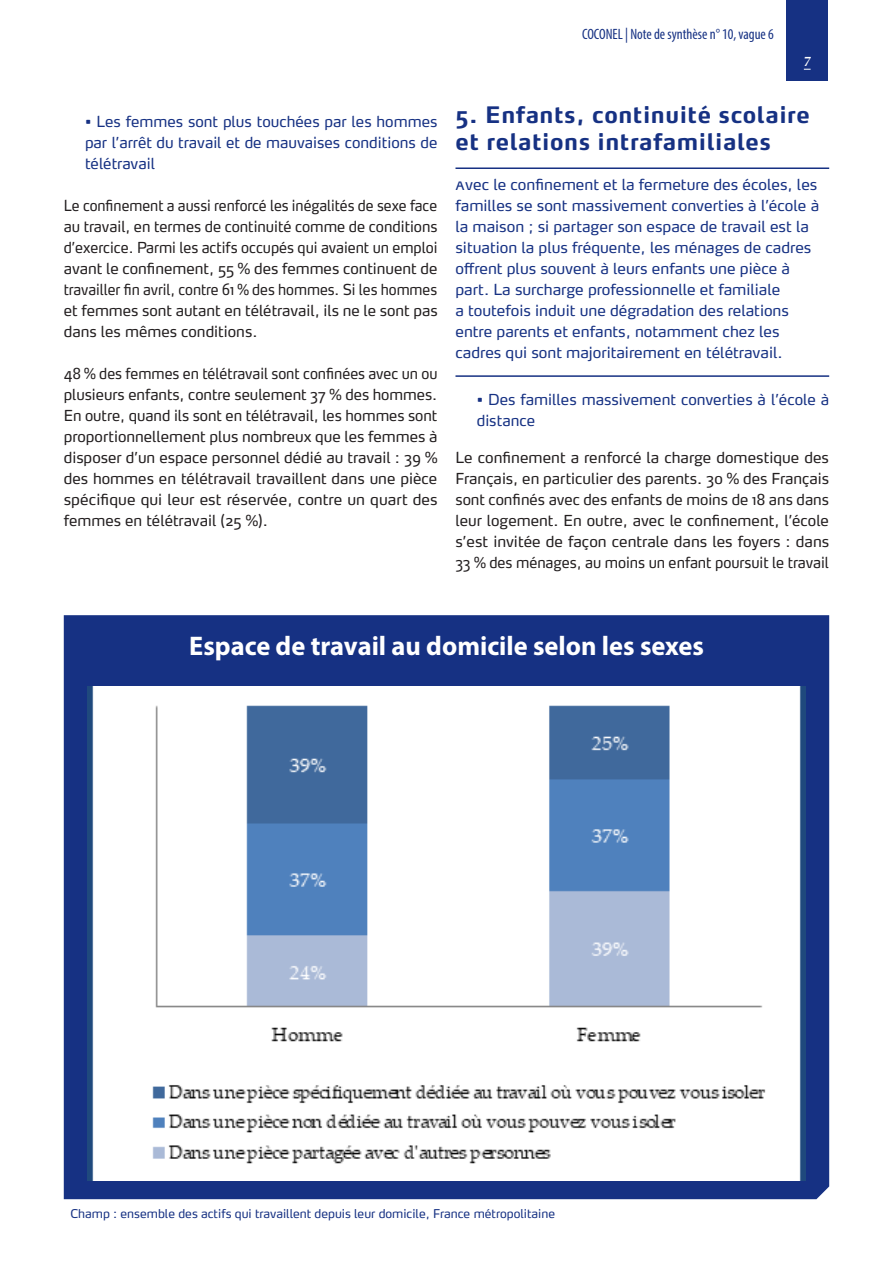
<style>
.page{position:relative;width:893px;height:1263px;background:#fff}
.page>*{position:absolute;margin:0;border:0;box-sizing:border-box;transform-origin:0 0}
.t1{font:700 27px "Myriad Pro";color:#fff}
.Titre{font:700 22.5px/27px "Max OT";letter-spacing:.025em;color:#163183}
.Titre-2{font:15px/21px "Max OT";color:#163183}
.t2{font:15px/21px "Max OT";color:#231f20;text-align:justify;scale:.92 1}
.t3{font:15px/21px "Max OT";color:#231f20;text-align:justify;scale:.91 1}
.t4{font:15px/21px "Max OT";color:#231f20;text-align:justify}
.t5{font:condensed 15px "Myriad Pro";color:#163183}
.t6{font:italic 700 13.5px "Palatino Linotype";color:#fff}
.t7{font:12px "Max OT";color:#163183}
</style>
<div class="page">
<div style="left:64px;top:615px;width:765px;height:584px;background:#163183"></div>
<hr style="left:455px;top:167px;width:374px;height:2px;background:#163183">
<hr style="left:455px;top:375px;width:374px;height:2px;background:#163183">
<img style="left:87px;top:686px;width:718px;height:495px">
<div style="left:787px;top:0;width:41px;height:81px;background:#163183"></div>
<p class="Titre-2" style="left:85px;top:111px;width:354px;text-align:justify">• Les femmes sont plus touchées par les hommes par l’arrêt du travail et de mauvaises conditions de télétravail</p>
<p class="t3" style="left:64px;top:195px;width:412px">Le confinement a aussi renforcé les inégalités de sexe face au travail, en termes de continuité comme de conditions d’exercice. Parmi les actifs occupés qui avaient un emploi avant le confinement, 55 % des femmes continuent de travailler fin avril, contre 61 % des hommes. Si les hommes et femmes sont autant en télétravail, ils ne le sont pas dans les mêmes conditions.</p>
<p class="t2" style="left:64px;top:363px;width:408px">48 % des femmes en télétravail sont confinées avec un ou plusieurs enfants, contre seulement 37 % des hommes.<br>En outre, quand ils sont en télétravail, les hommes sont proportionnellement plus nombreux que les femmes à disposer d’un espace personnel dédié au travail : 39 % des hommes en télétravail travaillent dans une pièce spécifique qui leur est réservée, contre un quart des femmes en télétravail (25 %).</p>
<p class="t5" style="left:582px;top:25px;width:193px">COCONEL | Note de synthèse n° 10, vague 6</p>
<p class="t6" style="left:804px;top:52px;width:8px">7</p>
<p class="Titre" style="left:455px;top:101px;width:356px">5. Enfants, continuité scolaire et relations intrafamiliales</p>
<p class="Titre-2" style="left:455px;top:174px;width:365px">Avec le confinement et la fermeture des écoles, les familles se sont massivement converties à l’école à la maison ; si partager son espace de travail est la situation la plus fréquente, les ménages de cadres offrent plus souvent à leurs enfants une pièce à part. La surcharge professionnelle et familiale<br>a toutefois induit une dégradation des relations entre parents et enfants, notamment chez les cadres qui sont majoritairement en télétravail.</p>
<p class="Titre-2" style="left:477px;top:389px;width:354px">• Des familles massivement converties à l’école à distance</p>
<p class="t4" style="left:455px;top:447px;width:375px">Le confinement a renforcé la charge domestique des Français, en particulier des parents. 30 % des Français sont confinés avec des enfants de moins de 18 ans dans leur logement. En outre, avec le confinement, l’école s’est invitée de façon centrale dans les foyers : dans 33 % des ménages, au moins un enfant poursuit le travail</p>
<p class="t1" style="left:189px;top:628px;width:516px">Espace de travail au domicile selon les sexes</p>
<p class="t7" style="left:70px;top:1206px;width:486px">Champ : ensemble des actifs qui travaillent depuis leur domicile, France métropolitaine</p>
</div>
